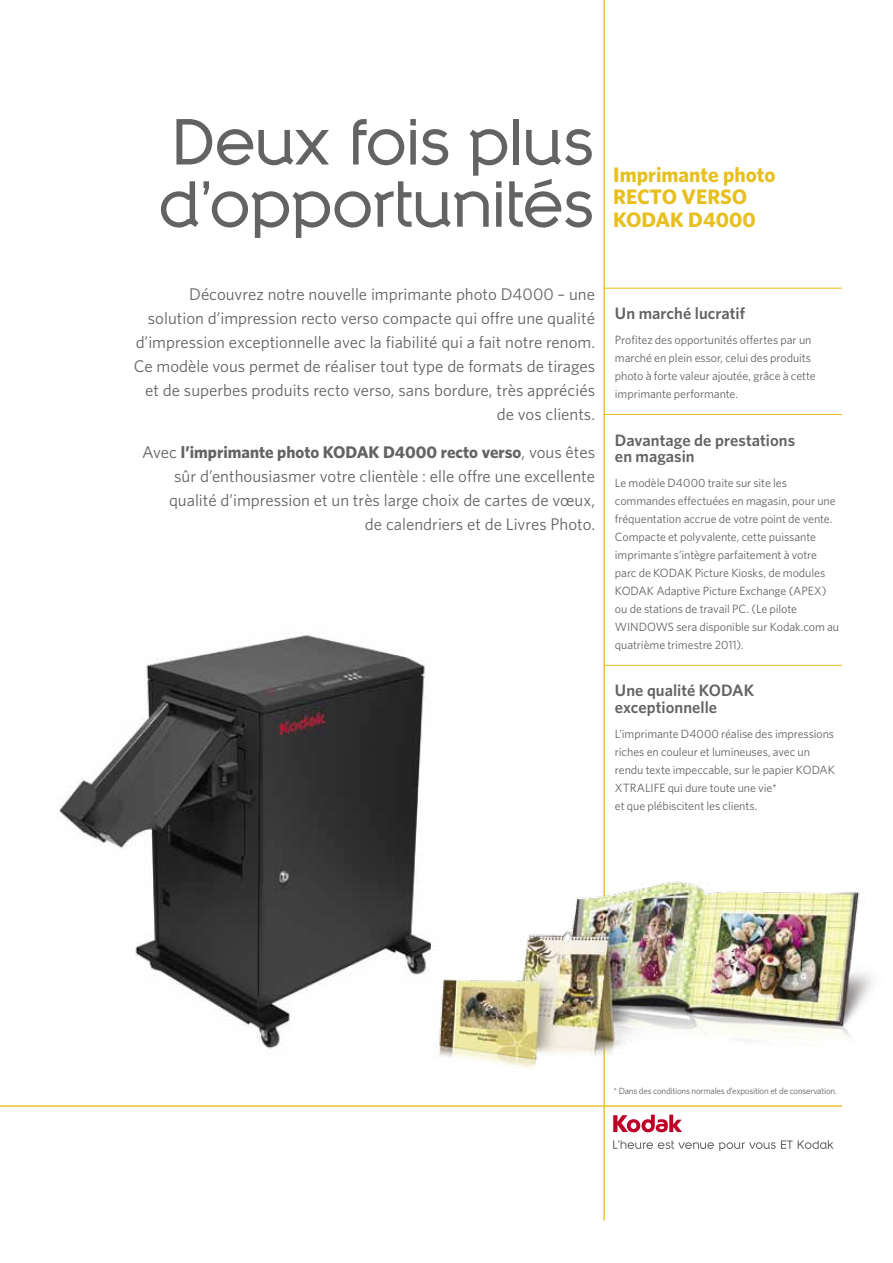
<style>
.page{position:relative;width:893px;height:1263px;background:#fff}
.page>*{position:absolute;margin:0;border:0;box-sizing:border-box;transform-origin:0 0}
.t1{font:700 62.25px/62.2px "Neutura";letter-spacing:-.01em;color:#636363}
.t2{font:700 21px/22.5px "Whitney K";color:#e7c01f}
.t3{font:16.8px/24px "Whitney K";color:#636363;text-align:right}
.t4{font:600 16.5px/16.5px "Whitney K";color:#636363}
.t5{font:12px/18px "Whitney K";letter-spacing:-.005em;color:#636363}
.t6{font:9px "Whitney K";letter-spacing:-.025em;color:#636363}
.s1{font-weight:700}
</style>
<div class="page">
<img style="left:59px;top:633px;width:367px;height:417px">
<hr style="left:604px;top:288px;width:238px;height:1px;background:#e7c01f">
<hr style="left:604px;top:414px;width:238px;height:1px;background:#e7c01f">
<hr style="left:604px;top:665px;width:238px;height:1px;background:#e7c01f">
<hr style="left:0;top:1105px;width:842px;height:2px;background:#e7c01f">
<hr style="left:603px;top:0;width:2px;height:1220px;background:#e7c01f">
<img style="left:392px;top:875px;width:481px;height:219px">
<svg style="left:613px;top:1114px;width:69px;height:18px"></svg>
<svg style="left:613px;top:1140px;width:220px;height:11px"></svg>
<h1 class="t1" style="left:158px;top:111px;width:438px">Deux fois plus d’opportunités</h1>
<p class="t3" style="left:134px;top:282px;width:463px">Découvrez notre nouvelle imprimante photo D4000 – une solution d’impression recto verso compacte qui offre une qualité d’impression exceptionnelle avec la fiabilité qui a fait notre renom.<br>Ce modèle vous permet de réaliser tout type de formats de tirages et de superbes produits recto verso, sans bordure, très appréciés de vos clients.</p>
<h3 class="t3" style="left:142px;top:439px;width:454px">Avec <span class="s1">l’imprimante photo KODAK D4000 recto verso</span>, vous êtes sûr d’enthousiasmer votre clientèle : elle offre une excellente qualité d’impression et un très large choix de cartes de vœux,<br>de calendriers et de Livres Photo.</h3>
<h2 class="t2" style="left:613px;top:163px;width:164px">Imprimante photo<br>RECTO VERSO<br>KODAK D4000</h2>
<h3 class="t4" style="left:615px;top:305px;width:132px">Un marché lucratif</h3>
<p class="t5" style="left:615px;top:331px;width:202px">Profitez des opportunités offertes par un marché en plein essor, celui des produits photo à forte valeur ajoutée, grâce à cette imprimante performante.</p>
<h3 class="t4" style="left:615px;top:431px;width:182px">Davantage de prestations en magasin</h3>
<p class="t5" style="left:615px;top:473px;width:226px">Le modèle D4000 traite sur site les commandes effectuées en magasin, pour une fréquentation accrue de votre point de vente.<br>Compacte et polyvalente, cette puissante imprimante s’intègre parfaitement à votre parc de KODAK Picture Kiosks, de modules KODAK Adaptive Picture Exchange (APEX) ou de stations de travail PC. (Le pilote WINDOWS sera disponible sur Kodak.com au quatrième trimestre 2011).</p>
<h3 class="t4" style="left:615px;top:682px;width:141px">Une qualité KODAK exceptionnelle</h3>
<p class="t5" style="left:615px;top:724px;width:222px">L’imprimante D4000 réalise des impressions riches en couleur et lumineuses, avec un rendu texte impeccable, sur le papier KODAK XTRALIFE qui dure toute une vie*<br>et que plébiscitent les clients.</p>
<p class="t6" style="left:613px;top:1086px;width:225px">* Dans des conditions normales d’exposition et de conservation.</p>
</div>
